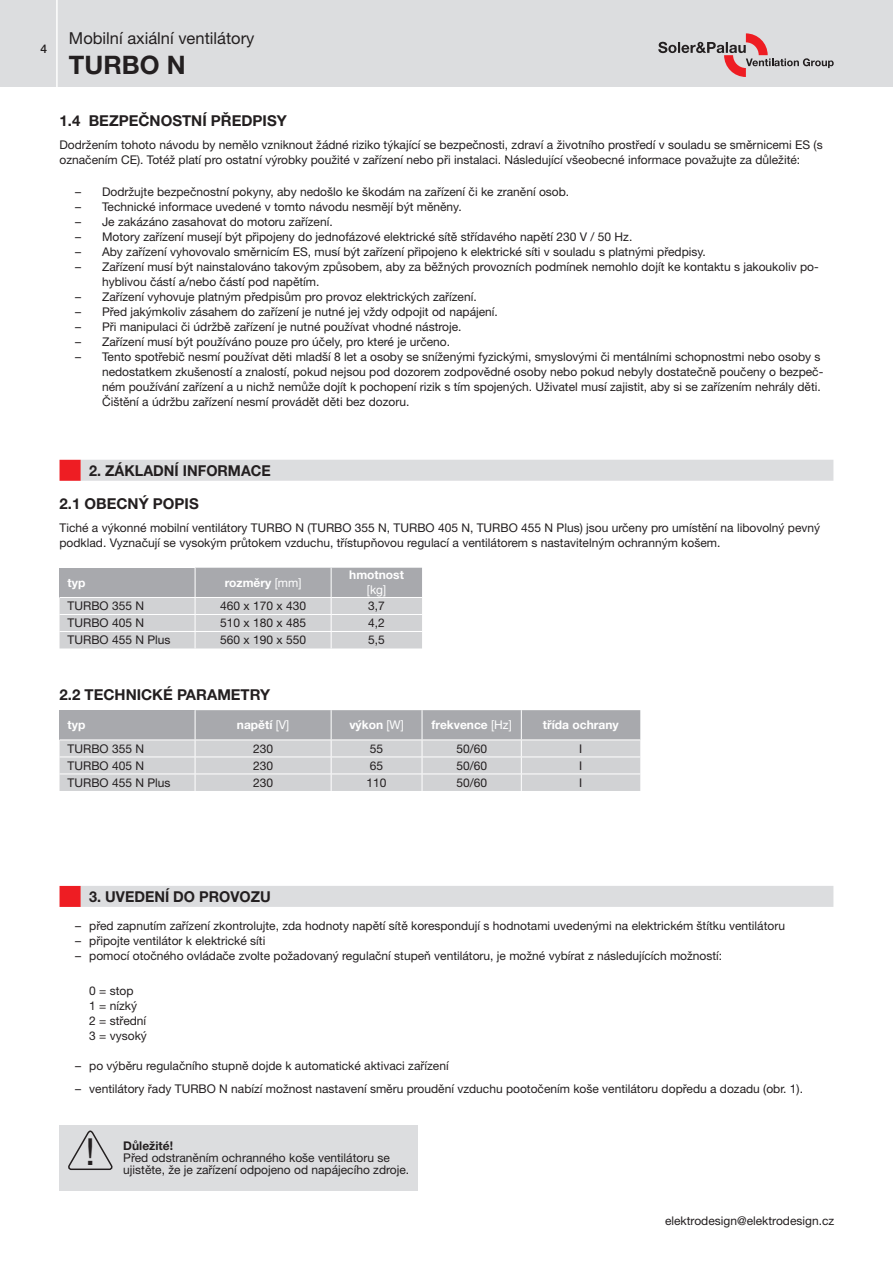
<style>
.page{position:relative;width:893px;height:1263px;background:#fff}
.page>*{position:absolute;margin:0;border:0;box-sizing:border-box;transform-origin:0 0}
.t1{font:37.35px "Helvetica Neue LT Pro";color:#231f20}
.t2{font:700 25.5px "Helvetica Neue LT Pro";color:#231f20}
.t3{font:16.5px "Helvetica Neue LT Pro";color:#231f20}
.t4{font:700 15px/32.2px "Helvetica Neue LT Pro";color:#231f20;scale:.96 1}
.t5{font:700 15px "Helvetica Neue LT Pro";color:#231f20}
.t6{font:12px/15px "Helvetica Neue LT Pro";color:#231f20}
.t7{font:700 12px "Helvetica Neue LT Pro";color:#fff}
.t8{font:700 12px "Helvetica Neue LT Pro";color:#231f20}
.t9{font:12px "Helvetica Neue LT Pro";color:#fff}
.t10{font:500 12px "Helvetica Neue LT Pro";color:#231f20}
.s1{font-weight:400}
</style>
<div class="page">
<div style="left:0;top:0;width:893px;height:87px;background:#dcdddf"></div>
<hr style="left:56px;top:0;width:2px;height:89px;background:#fff">
<svg style="left:658px;top:33px;width:176px;height:44px"></svg>
<div style="left:60px;top:460px;width:21px;height:21px;background:#ee1d23"></div>
<div style="left:81px;top:460px;width:752px;height:21px;background:#dcdddf"></div>
<svg style="left:60px;top:568px;width:362px;height:80px;background:#c2c3c6"></svg>
<hr style="left:60px;top:614px;width:135px;height:1px;background:#fff">
<hr style="left:195px;top:614px;width:136px;height:1px;background:#fff">
<hr style="left:331px;top:614px;width:91px;height:1px;background:#fff">
<hr style="left:60px;top:631px;width:135px;height:1px;background:#fff">
<hr style="left:195px;top:631px;width:136px;height:1px;background:#fff">
<hr style="left:331px;top:631px;width:91px;height:1px;background:#fff">
<svg style="left:60px;top:710px;width:580px;height:81px;background:#c3c4c6"></svg>
<hr style="left:60px;top:756px;width:135px;height:1px;background:#fff">
<hr style="left:195px;top:756px;width:136px;height:1px;background:#fff">
<hr style="left:331px;top:756px;width:91px;height:1px;background:#fff">
<hr style="left:422px;top:756px;width:99px;height:1px;background:#fff">
<hr style="left:521px;top:756px;width:119px;height:1px;background:#fff">
<hr style="left:60px;top:773px;width:135px;height:1px;background:#fff">
<hr style="left:195px;top:773px;width:136px;height:1px;background:#fff">
<hr style="left:331px;top:773px;width:91px;height:1px;background:#fff">
<hr style="left:422px;top:773px;width:99px;height:1px;background:#fff">
<hr style="left:521px;top:773px;width:119px;height:1px;background:#fff">
<div style="left:60px;top:886px;width:21px;height:21px;background:#ee1d23"></div>
<div style="left:81px;top:886px;width:752px;height:21px;background:#dcdddf"></div>
<div style="left:60px;top:1125px;width:358px;height:66px;background:#dcdddf"></div>
<svg style="left:68px;top:1130px;width:45px;height:40px"></svg>
<p class="t10" style="left:41px;top:41px;width:8px">4</p>
<h3 class="t3" style="left:69px;top:28px;width:187px">Mobilní axiální ventilátory</h3>
<h2 class="t2" style="left:69px;top:49px;width:118px">TURBO N</h2>
<p class="t5" style="left:60px;top:111px;width:229px">1.4 BEZPEČNOSTNÍ PŘEDPISY</p>
<p class="t6" style="left:60px;top:137px;width:765px">Dodržením tohoto návodu by nemělo vzniknout žádné riziko týkající se bezpečnosti, zdraví a životního prostředí v souladu se směrnicemi ES (s označením CE). Totéž platí pro ostatní výrobky použité v zařízení nebo při instalaci. Následující všeobecné informace považujte za důležité:</p>
<p class="t6" style="left:75px;top:184px;width:496px">– Dodržujte bezpečnostní pokyny, aby nedošlo ke škodám na zařízení či ke zranění osob.</p>
<p class="t6" style="left:75px;top:199px;width:388px">– Technické informace uvedené v tomto návodu nesmějí být měněny.</p>
<p class="t6" style="left:75px;top:214px;width:259px">– Je zakázáno zasahovat do motoru zařízení.</p>
<p class="t6" style="left:75px;top:229px;width:559px">– Motory zařízení musejí být připojeny do jednofázové elektrické sítě střídavého napětí 230 V / 50 Hz.</p>
<p class="t6" style="left:75px;top:244px;width:632px">– Aby zařízení vyhovovalo směrnicím ES, musí být zařízení připojeno k elektrické síti v souladu s platnými předpisy.</p>
<p class="t6" style="left:102px;top:259px;width:718px;text-indent:-27px">– Zařízení musí být nainstalováno takovým způsobem, aby za běžných provozních podmínek nemohlo dojít ke kontaktu s jakoukoliv po&shy;hyblivou částí a/nebo částí pod napětím.</p>
<p class="t6" style="left:75px;top:289px;width:403px">– Zařízení vyhovuje platným předpisům pro provoz elektrických zařízení.</p>
<p class="t6" style="left:75px;top:304px;width:424px">– Před jakýmkoliv zásahem do zařízení je nutné jej vždy odpojit od napájení.</p>
<p class="t6" style="left:75px;top:319px;width:388px">– Při manipulaci či údržbě zařízení je nutné používat vhodné nástroje.</p>
<p class="t6" style="left:75px;top:334px;width:377px">– Zařízení musí být používáno pouze pro účely, pro které je určeno.</p>
<p class="t6" style="left:102px;top:349px;width:723px;text-indent:-27px">– Tento spotřebič nesmí používat děti mladší 8 let a osoby se sníženými fyzickými, smyslovými či mentálními schopnostmi nebo osoby s nedostatkem zkušeností a znalostí, pokud nejsou pod dozorem zodpovědné osoby nebo pokud nebyly dostatečně poučeny o bezpeč&shy;ném používání zařízení a u nichž nemůže dojít k pochopení rizik s tím spojených. Uživatel musí zajistit, aby si se zařízením nehrály děti.<br>Čištění a údržbu zařízení nesmí provádět děti bez dozoru.</p>
<p class="t4" style="left:60px;top:454px;width:222px;text-indent:30px">2. ZÁKLADNÍ INFORMACE<br>2.1 OBECNÝ POPIS</p>
<p class="t6" style="left:60px;top:520px;width:762px">Tiché a výkonné mobilní ventilátory TURBO N (TURBO 355 N, TURBO 405 N, TURBO 455 N Plus) jsou určeny pro umístění na libovolný pevný podklad. Vyznačují se vysokým průtokem vzduchu, třístupňovou regulací a ventilátorem s nastavitelným ochranným košem.</p>
<p class="t7" style="left:68px;top:575px;width:19px">typ</p>
<p class="t7" style="left:225px;top:575px;width:78px">rozměry <span class="s1">[mm]</span></p>
<p class="t7" style="left:349px;top:568px;width:56px">hmotnost</p>
<p class="t9" style="left:367px;top:582px;width:21px">[kg]</p>
<p class="t6" style="left:68px;top:598px;width:78px">TURBO 355 N</p>
<p class="t6" style="left:220px;top:598px;width:87px">460 x 170 x 430</p>
<p class="t6" style="left:368px;top:598px;width:18px">3,7</p>
<p class="t6" style="left:68px;top:615px;width:78px">TURBO 405 N</p>
<p class="t6" style="left:220px;top:615px;width:87px">510 x 180 x 485</p>
<p class="t6" style="left:368px;top:615px;width:18px">4,2</p>
<p class="t6" style="left:68px;top:632px;width:104px">TURBO 455 N Plus</p>
<p class="t6" style="left:220px;top:632px;width:87px">560 x 190 x 550</p>
<p class="t6" style="left:368px;top:632px;width:18px">5,5</p>
<p class="t5" style="left:60px;top:685px;width:212px">2.2 TECHNICKÉ PARAMETRY</p>
<p class="t7" style="left:68px;top:717px;width:19px">typ</p>
<p class="t7" style="left:237px;top:717px;width:54px">napětí <span class="s1">[V]</span></p>
<p class="t7" style="left:349px;top:717px;width:56px">výkon <span class="s1">[W]</span></p>
<p class="t7" style="left:432px;top:717px;width:82px">frekvence <span class="s1">[Hz]</span></p>
<p class="t7" style="left:543px;top:717px;width:77px">třída ochrany</p>
<p class="t6" style="left:68px;top:741px;width:78px">TURBO 355 N</p>
<p class="t6" style="left:253px;top:741px;width:22px">230</p>
<p class="t6" style="left:370px;top:741px;width:15px">55</p>
<p class="t6" style="left:456px;top:741px;width:32px">50/60</p>
<p class="t6" style="left:579px;top:741px;width:5px">I</p>
<p class="t6" style="left:68px;top:758px;width:78px">TURBO 405 N</p>
<p class="t6" style="left:253px;top:758px;width:22px">230</p>
<p class="t6" style="left:370px;top:758px;width:15px">65</p>
<p class="t6" style="left:456px;top:758px;width:32px">50/60</p>
<p class="t6" style="left:579px;top:758px;width:5px">I</p>
<p class="t6" style="left:68px;top:775px;width:104px">TURBO 455 N Plus</p>
<p class="t6" style="left:253px;top:775px;width:22px">230</p>
<p class="t6" style="left:367px;top:775px;width:22px">110</p>
<p class="t6" style="left:456px;top:775px;width:32px">50/60</p>
<p class="t6" style="left:579px;top:775px;width:5px">I</p>
<p class="t4" style="left:89px;top:880px;width:190px">3. UVEDENÍ DO PROVOZU</p>
<p class="t6" style="left:75px;top:918px;width:711px">– před zapnutím zařízení zkontrolujte, zda hodnoty napětí sítě korespondují s hodnotami uvedenými na elektrickém štítku ventilátoru</p>
<p class="t6" style="left:75px;top:933px;width:192px">– připojte ventilátor k elektrické síti</p>
<p class="t6" style="left:75px;top:948px;width:649px">– pomocí otočného ovládače zvolte požadovaný regulační stupeň ventilátoru, je možné vybírat z následujících možností:</p>
<p class="t6" style="left:89px;top:983px;width:59px">0 = stop<br>1 = nízký<br>2 = střední<br>3 = vysoký</p>
<p class="t6" style="left:75px;top:1058px;width:375px">– po výběru regulačního stupně dojde k automatické aktivaci zařízení</p>
<p class="t6" style="left:75px;top:1081px;width:729px">– ventilátory řady TURBO N nabízí možnost nastavení směru proudění vzduchu pootočením koše ventilátoru dopředu a dozadu (obr. 1).</p>
<h1 class="t1" style="left:85px;top:1129px;width:11px">!</h1>
<p class="t8" style="left:123px;top:1138px;width:51px">Důležité!</p>
<p class="t6" style="left:123px;top:1151px;width:287px;line-height:12px">Před odstraněním ochranného koše ventilátoru se ujistěte, že je zařízení odpojeno od napájecího zdroje.</p>
<p class="t6" style="left:665px;top:1213px;width:171px">elektrodesign@elektrodesign.cz</p>
</div>
